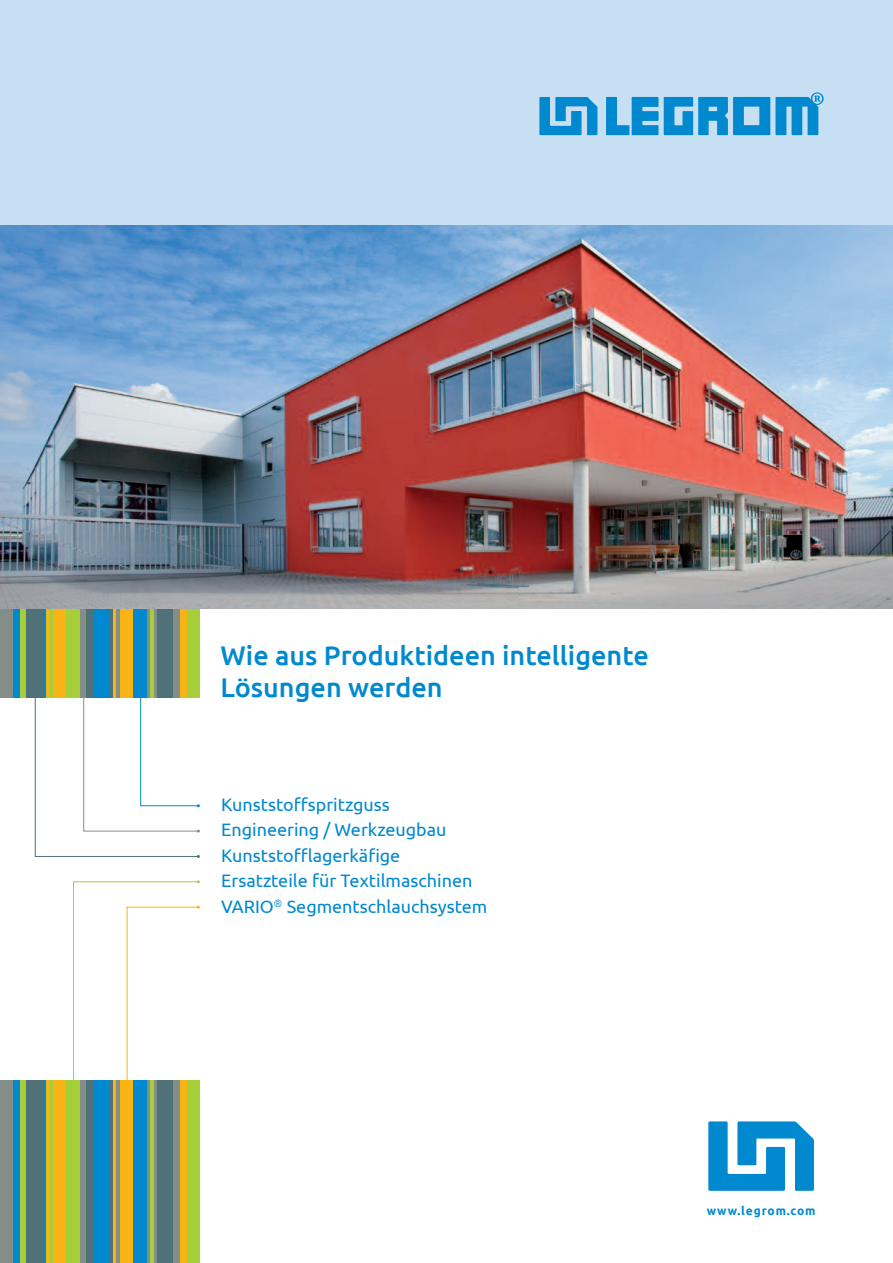
<style>
.page{position:relative;width:893px;height:1263px;background:#fff}
.page>*{position:absolute;margin:0;border:0;box-sizing:border-box;transform-origin:0 0}
.t1{font:500 27px "Ubuntu";color:#0089cf}
.t2{font:18px "Ubuntu";color:#0089cf}
.t3{font:700 12px "Ubuntu";letter-spacing:.07em;color:#0089cf}
</style>
<div class="page">
<div style="left:0;top:502px;width:13px;height:195px;background:#848e89"></div>
<div style="left:13px;top:502px;width:7px;height:195px;background:#0089cf"></div>
<div style="left:20px;top:502px;width:7px;height:195px;background:#a6ce39"></div>
<div style="left:27px;top:502px;width:16px;height:195px;background:#4f7177"></div>
<svg style="left:43px;top:608px;width:4px;height:67px"></svg>
<hr style="left:47px;top:502px;width:3px;height:195px;background:#f7b414">
<hr style="left:50px;top:502px;width:3px;height:195px;background:#a6ce39">
<div style="left:53px;top:502px;width:14px;height:195px;background:#f7b414"></div>
<div style="left:67px;top:502px;width:13px;height:195px;background:#a6ce39"></div>
<div style="left:80px;top:502px;width:7px;height:195px;background:#848e89"></div>
<div style="left:87px;top:502px;width:6px;height:195px;background:#4f7177"></div>
<div style="left:93px;top:502px;width:17px;height:195px;background:#0089cf"></div>
<hr style="left:110px;top:502px;width:3px;height:195px;background:#4f7177">
<svg style="left:113px;top:608px;width:4px;height:67px"></svg>
<hr style="left:117px;top:502px;width:3px;height:195px;background:#848e89">
<div style="left:120px;top:502px;width:13px;height:195px;background:#f7b414"></div>
<div style="left:187px;top:502px;width:13px;height:195px;background:#a6ce39"></div>
<div style="left:180px;top:502px;width:7px;height:195px;background:#f7b414"></div>
<div style="left:173px;top:502px;width:7px;height:195px;background:#848e89"></div>
<div style="left:157px;top:502px;width:16px;height:195px;background:#4f7177"></div>
<svg style="left:153px;top:608px;width:4px;height:67px"></svg>
<hr style="left:150px;top:502px;width:3px;height:195px;background:#a6ce39">
<hr style="left:147px;top:502px;width:3px;height:195px;background:#848e89">
<div style="left:133px;top:502px;width:14px;height:195px;background:#0089cf"></div>
<svg style="left:73px;top:880px;width:127px;height:200px"></svg>
<svg style="left:34px;top:675px;width:166px;height:183px"></svg>
<div style="left:0;top:1080px;width:13px;height:183px;background:#848e89"></div>
<div style="left:13px;top:1080px;width:7px;height:183px;background:#0089cf"></div>
<div style="left:20px;top:1080px;width:7px;height:183px;background:#a6ce39"></div>
<div style="left:27px;top:1080px;width:16px;height:183px;background:#4f7177"></div>
<svg style="left:43px;top:1080px;width:4px;height:183px"></svg>
<hr style="left:47px;top:1080px;width:3px;height:183px;background:#f7b414">
<hr style="left:50px;top:1080px;width:3px;height:183px;background:#a6ce39">
<div style="left:53px;top:1080px;width:14px;height:183px;background:#f7b414"></div>
<div style="left:67px;top:1080px;width:13px;height:183px;background:#a6ce39"></div>
<div style="left:80px;top:1080px;width:7px;height:183px;background:#848e89"></div>
<div style="left:87px;top:1080px;width:6px;height:183px;background:#4f7177"></div>
<div style="left:93px;top:1080px;width:17px;height:183px;background:#0089cf"></div>
<hr style="left:110px;top:1080px;width:3px;height:183px;background:#4f7177">
<svg style="left:113px;top:1080px;width:4px;height:183px"></svg>
<hr style="left:117px;top:1080px;width:3px;height:183px;background:#848e89">
<div style="left:120px;top:1080px;width:13px;height:183px;background:#f7b414"></div>
<div style="left:187px;top:1080px;width:13px;height:183px;background:#a6ce39"></div>
<div style="left:180px;top:1080px;width:7px;height:183px;background:#f7b414"></div>
<div style="left:173px;top:1080px;width:7px;height:183px;background:#848e89"></div>
<div style="left:157px;top:1080px;width:16px;height:183px;background:#4f7177"></div>
<svg style="left:153px;top:1080px;width:4px;height:183px"></svg>
<hr style="left:150px;top:1080px;width:3px;height:183px;background:#a6ce39">
<hr style="left:147px;top:1080px;width:3px;height:183px;background:#848e89">
<div style="left:133px;top:1080px;width:14px;height:183px;background:#0089cf"></div>
<div style="left:0;top:0;width:893px;height:604px;background:#c7dff2"></div>
<svg style="left:539px;top:97px;width:58px;height:38px"></svg>
<svg style="left:606px;top:97px;width:52px;height:38px"></svg>
<svg style="left:664px;top:92px;width:160px;height:43px"></svg>
<svg style="left:708px;top:1121px;width:106px;height:70px"></svg>
<img style="left:1px;top:225px;width:892px;height:383px">
<img style="left:0;top:225px;width:1px;height:383px">
<p class="t1" style="left:221px;top:638px;width:430px">Wie aus Produktideen intelligente</p>
<p class="t1" style="left:221px;top:671px;width:224px">Lösungen werden</p>
<p class="t2" style="left:221px;top:793px;width:170px">Kunststoffspritzguss</p>
<p class="t2" style="left:221px;top:819px;width:227px">Engineering / Werkzeugbau</p>
<p class="t2" style="left:221px;top:844px;width:181px">Kunststofflagerkäfige</p>
<p class="t2" style="left:221px;top:870px;width:253px">Ersatzteile für Textilmaschinen</p>
<p class="t2" style="left:221px;top:895px;width:268px">VARIO<sup>®</sup> Segmentschlauchsystem</p>
<p class="t3" style="left:707px;top:1203px;width:110px">www.legrom.com</p>
</div>
